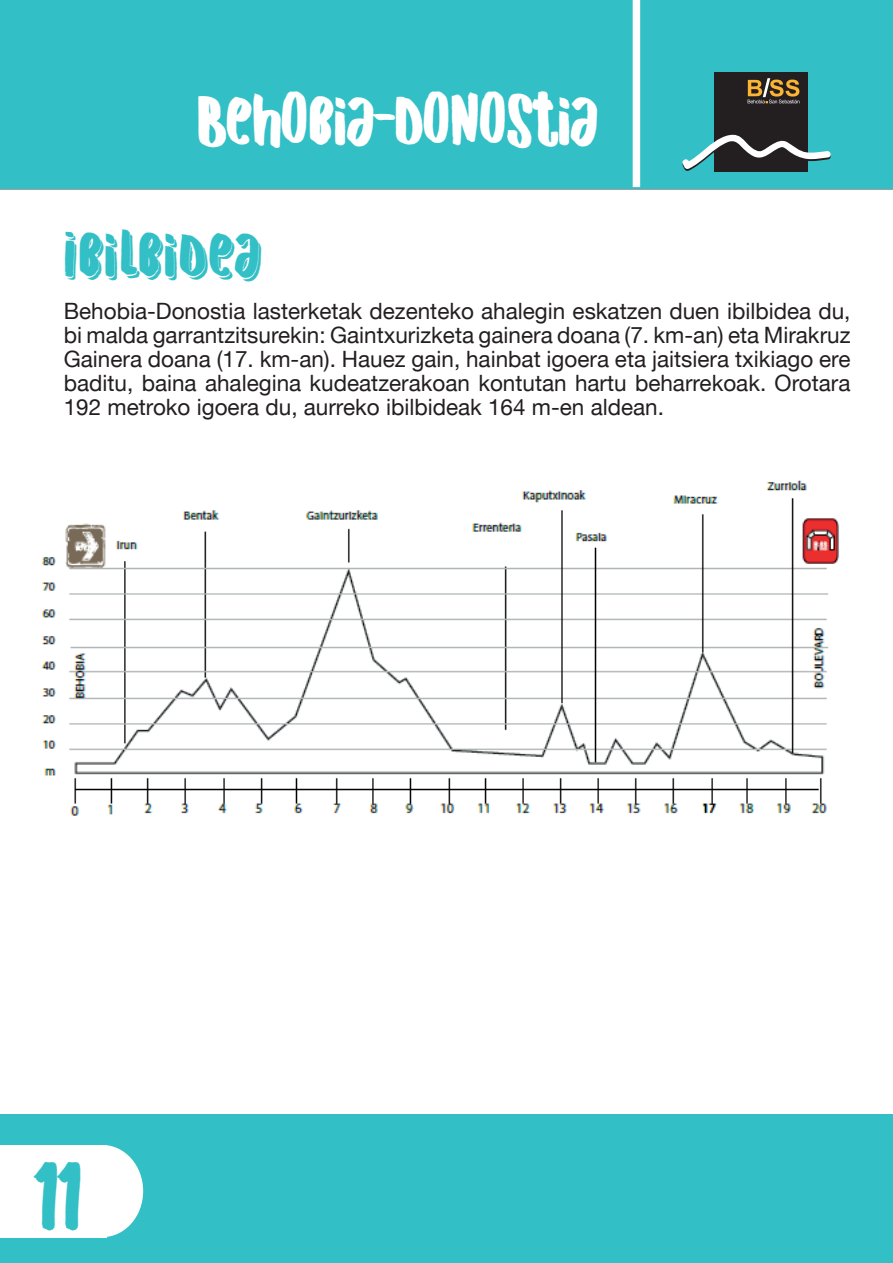
<style>
.page{position:relative;width:893px;height:1263px;background:#fff}
.page>*{position:absolute;margin:0;border:0;box-sizing:border-box;transform-origin:0 0}
.t1{font:42px "Hand Originals";color:#32bfc5}
.t2{font:30px "Hand Originals";color:#fff}
.t3{font:27px "Originalsis Out";color:#32bfc5}
.t4{font:22.5px/24px "Helvetica Neue LT";color:#231f20;text-align:justify}
</style>
<div class="page">
<hr style="left:0;top:189px;width:893px;height:1px;background:#5f5f62">
<div style="left:0;top:0;width:893px;height:188px;background:#32bfc5"></div>
<div style="left:0;top:1114px;width:893px;height:149px;background:#32bfc5"></div>
<div style="left:0;top:1145px;width:106px;height:92px;background:#fff"></div>
<div style="left:62px;top:1145px;width:81px;height:92px;background:#fff;border-radius:50%"></div>
<img style="left:41px;top:480px;width:798px;height:336px">
<div style="left:714px;top:72px;width:93px;height:100px;background:#231f20"></div>
<svg style="left:682px;top:128px;width:149px;height:43px"></svg>
<svg style="left:748px;top:78px;width:51px;height:25px"></svg>
<div style="left:633px;top:0;width:7px;height:187px;background:#fff"></div>
<h2 class="t2" style="left:197px;top:109px;width:403px">BEHOBIA-DONOSTIA</h2>
<p class="t3" style="left:64px;top:243px;width:200px">Ibilbidea</p>
<p class="t4" style="left:64px;top:298px;width:788px">Behobia-Donostia lasterketak dezenteko ahalegin eskatzen duen ibilbidea du, bi malda garrantzitsurekin: Gaintxurizketa gainera doana (7. km-an) eta Mirakruz Gainera doana (17. km-an). Hauez gain, hainbat igoera eta jaitsiera txikiago ere baditu, baina ahalegina kudeatzerakoan kontutan hartu beharrekoak. Orotara 192 metroko igoera du, aurreko ibilbideak 164 m-en aldean.</p>
<h1 class="t1" style="left:35px;top:1180px;width:49px">11</h1>
</div>
